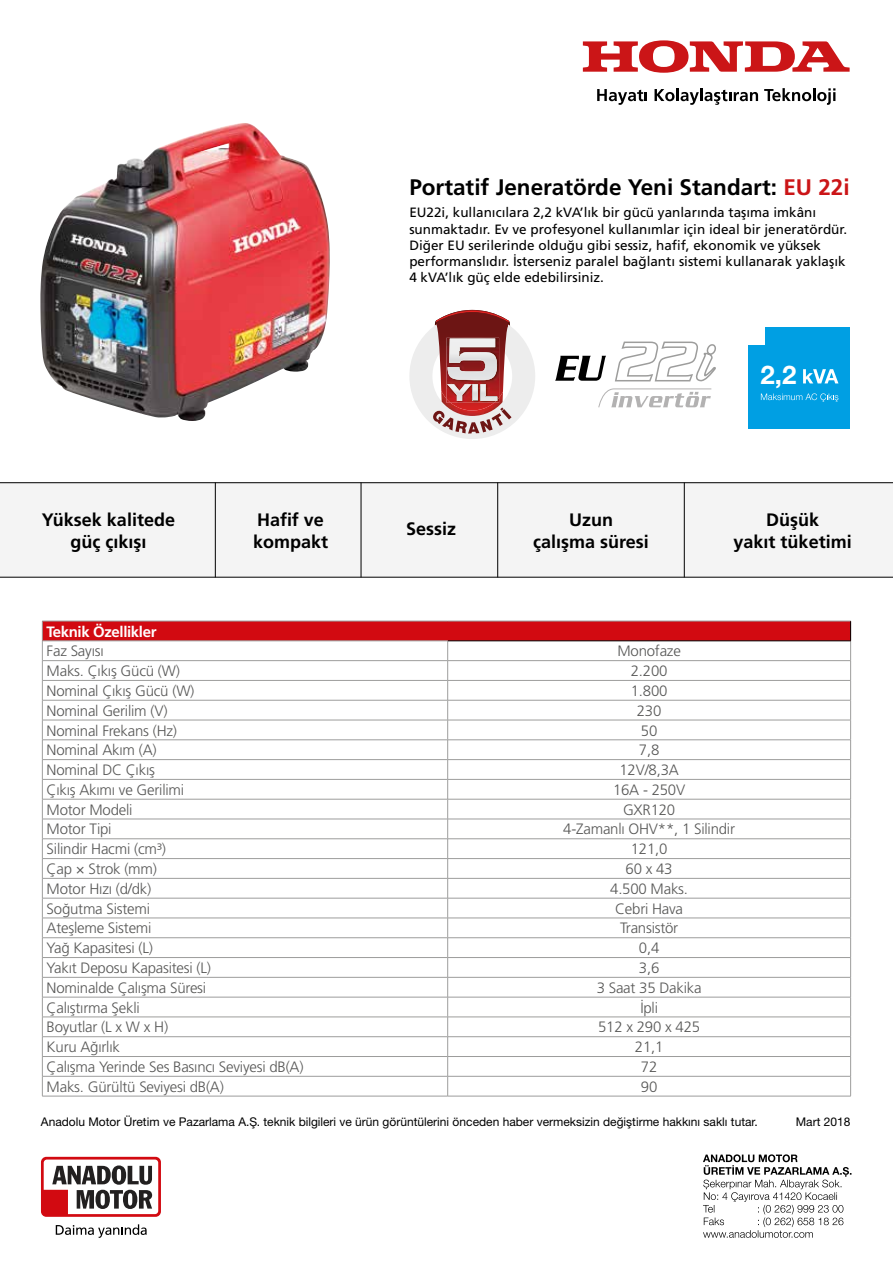
<style>
.page{position:relative;width:893px;height:1263px;background:#fff}
.page>*{position:absolute;margin:0;border:0;box-sizing:border-box;transform-origin:0 0}
.t1{font:25.8px "Helvetica Neue Bold Tr";color:#fff}
.t2{font:700 22.5px "Frutiger LT Std";color:#000}
.t3{font:700 18px/21.6px "Frutiger LT Std";color:#000;text-align:center}
.t4{font:300 15px "Frutiger LT Std";letter-spacing:-.015em;color:#575756}
.t5{font:700 15px "Frutiger LT Std";letter-spacing:-.025em;color:#fff}
.t6{font:13.5px/16.2px "Frutiger LT Std";color:#000}
.t7{font:12px "Helvetica Neue Tr";color:#000}
.s1{color:#cb1517}
</style>
<div class="page">
<svg style="left:41px;top:1157px;width:120px;height:60px"></svg>
<svg style="left:56px;top:1224px;width:91px;height:14px"></svg>
<svg style="left:703px;top:1154px;width:148px;height:84px"></svg>
<div style="left:42px;top:621px;width:809px;height:20px;background:#d20a11"></div>
<svg style="left:43px;top:642px;width:807px;height:454px"></svg>
<hr style="left:42px;top:621px;width:406px;height:1px;background:#9d9d9c">
<hr style="left:448px;top:621px;width:403px;height:1px;background:#9d9d9c">
<hr style="left:42px;top:641px;width:406px;height:1px;background:#9d9d9c">
<hr style="left:42px;top:660px;width:406px;height:1px;background:#9d9d9c">
<hr style="left:448px;top:660px;width:403px;height:1px;background:#9d9d9c">
<hr style="left:42px;top:680px;width:406px;height:1px;background:#9d9d9c">
<hr style="left:448px;top:680px;width:403px;height:1px;background:#9d9d9c">
<hr style="left:42px;top:700px;width:406px;height:1px;background:#9d9d9c">
<hr style="left:448px;top:700px;width:403px;height:1px;background:#9d9d9c">
<hr style="left:42px;top:720px;width:406px;height:1px;background:#9d9d9c">
<hr style="left:448px;top:720px;width:403px;height:1px;background:#9d9d9c">
<hr style="left:42px;top:739px;width:406px;height:1px;background:#9d9d9c">
<hr style="left:448px;top:739px;width:403px;height:1px;background:#9d9d9c">
<hr style="left:42px;top:759px;width:406px;height:1px;background:#9d9d9c">
<hr style="left:448px;top:759px;width:403px;height:1px;background:#9d9d9c">
<hr style="left:42px;top:779px;width:406px;height:1px;background:#9d9d9c">
<hr style="left:448px;top:779px;width:403px;height:1px;background:#9d9d9c">
<hr style="left:42px;top:799px;width:406px;height:1px;background:#9d9d9c">
<hr style="left:448px;top:799px;width:403px;height:1px;background:#9d9d9c">
<hr style="left:42px;top:819px;width:406px;height:1px;background:#9d9d9c">
<hr style="left:448px;top:819px;width:403px;height:1px;background:#9d9d9c">
<hr style="left:42px;top:838px;width:406px;height:1px;background:#9d9d9c">
<hr style="left:448px;top:838px;width:403px;height:1px;background:#9d9d9c">
<hr style="left:42px;top:858px;width:406px;height:1px;background:#9d9d9c">
<hr style="left:448px;top:858px;width:403px;height:1px;background:#9d9d9c">
<hr style="left:42px;top:878px;width:406px;height:1px;background:#9d9d9c">
<hr style="left:448px;top:878px;width:403px;height:1px;background:#9d9d9c">
<hr style="left:42px;top:898px;width:406px;height:1px;background:#9d9d9c">
<hr style="left:448px;top:898px;width:403px;height:1px;background:#9d9d9c">
<hr style="left:42px;top:918px;width:406px;height:1px;background:#9d9d9c">
<hr style="left:448px;top:918px;width:403px;height:1px;background:#9d9d9c">
<hr style="left:42px;top:937px;width:406px;height:1px;background:#9d9d9c">
<hr style="left:448px;top:937px;width:403px;height:1px;background:#9d9d9c">
<hr style="left:42px;top:957px;width:406px;height:1px;background:#9d9d9c">
<hr style="left:448px;top:957px;width:403px;height:1px;background:#9d9d9c">
<hr style="left:42px;top:977px;width:406px;height:1px;background:#9d9d9c">
<hr style="left:448px;top:977px;width:403px;height:1px;background:#9d9d9c">
<hr style="left:42px;top:997px;width:406px;height:1px;background:#9d9d9c">
<hr style="left:448px;top:997px;width:403px;height:1px;background:#9d9d9c">
<hr style="left:42px;top:1017px;width:406px;height:1px;background:#9d9d9c">
<hr style="left:448px;top:1017px;width:403px;height:1px;background:#9d9d9c">
<hr style="left:42px;top:1036px;width:406px;height:1px;background:#9d9d9c">
<hr style="left:448px;top:1036px;width:403px;height:1px;background:#9d9d9c">
<hr style="left:42px;top:1056px;width:406px;height:1px;background:#9d9d9c">
<hr style="left:448px;top:1056px;width:403px;height:1px;background:#9d9d9c">
<hr style="left:42px;top:1076px;width:406px;height:1px;background:#9d9d9c">
<svg style="left:42px;top:621px;width:1px;height:475px"></svg>
<hr style="left:448px;top:1076px;width:403px;height:1px;background:#9d9d9c">
<svg style="left:447px;top:642px;width:1px;height:454px"></svg>
<hr style="left:42px;top:1096px;width:406px;height:1px;background:#9d9d9c">
<hr style="left:448px;top:1096px;width:403px;height:1px;background:#9d9d9c">
<svg style="left:850px;top:621px;width:1px;height:475px"></svg>
<hr style="left:448px;top:641px;width:403px;height:1px;background:#000">
<img style="left:40px;top:123px;width:290px;height:298px">
<svg style="left:597px;top:89px;width:50px;height:16px"></svg>
<svg style="left:654px;top:88px;width:104px;height:17px"></svg>
<svg style="left:764px;top:88px;width:71px;height:17px"></svg>
<svg style="left:583px;top:40px;width:267px;height:33px"></svg>
<svg style="left:555px;top:341px;width:161px;height:67px"></svg>
<div style="left:748px;top:327px;width:102px;height:101px;background:#009fe3"></div>
<svg style="left:803px;top:369px;width:35px;height:14px"></svg>
<svg style="left:761px;top:393px;width:77px;height:9px"></svg>
<div style="left:741px;top:321px;width:23px;height:23px;background:#fff"></div>
<svg style="left:409px;top:310px;width:126px;height:129px"></svg>
<div style="left:0;top:482px;width:893px;height:95px;background:#f4f4f4"></div>
<hr style="left:215px;top:482px;width:1px;height:95px;background:#000">
<hr style="left:361px;top:482px;width:1px;height:95px;background:#000">
<hr style="left:497px;top:482px;width:1px;height:95px;background:#000">
<hr style="left:684px;top:482px;width:1px;height:95px;background:#000">
<h2 class="t2" style="left:409px;top:174px;width:442px">Portatif Jeneratörde Yeni Standart: <span class="s1">EU 22i</span></h2>
<p class="t6" style="left:409px;top:205px;width:439px">EU22i, kullanıcılara 2,2 kVA’lık bir gücü yanlarında taşıma imkânı sunmaktadır. Ev ve profesyonel kullanımlar için ideal bir jeneratördür.<br>Diğer EU serilerinde olduğu gibi sessiz, hafif, ekonomik ve yüksek performanslıdır. İsterseniz paralel bağlantı sistemi kullanarak yaklaşık 4 kVA’lık güç elde edebilirsiniz.</p>
<h1 class="t1" style="left:760px;top:358px;width:37px">2,2</h1>
<p class="t3" style="left:42px;top:509px;width:135px">Yüksek kalitede güç çıkışı</p>
<p class="t3" style="left:253px;top:509px;width:77px;text-align:left">Hafif ve kompakt</p>
<p class="t3" style="left:533px;top:509px;width:117px">Uzun<br>çalışma süresi</p>
<p class="t3" style="left:406px;top:518px;width:52px">Sessiz</p>
<p class="t3" style="left:734px;top:509px;width:120px">Düşük<br>yakıt tüketimi</p>
<p class="t5" style="left:47px;top:622px;width:111px">Teknik Özellikler</p>
<p class="t4" style="left:47px;top:643px;width:59px">Faz Sayısı</p>
<p class="t4" style="left:617px;top:643px;width:65px">Monofaze</p>
<p class="t4" style="left:47px;top:662px;width:135px">Maks. Çıkış Gücü (W)</p>
<p class="t4" style="left:631px;top:662px;width:38px">2.200</p>
<p class="t4" style="left:47px;top:682px;width:149px">Nominal Çıkış Gücü (W)</p>
<p class="t4" style="left:631px;top:682px;width:38px">1.800</p>
<p class="t4" style="left:47px;top:702px;width:122px">Nominal Gerilim (V)</p>
<p class="t4" style="left:637px;top:702px;width:26px">230</p>
<p class="t4" style="left:47px;top:722px;width:132px">Nominal Frekans (Hz)</p>
<p class="t4" style="left:641px;top:722px;width:18px">50</p>
<p class="t4" style="left:47px;top:742px;width:111px">Nominal Akım (A)</p>
<p class="t4" style="left:639px;top:742px;width:22px">7,8</p>
<p class="t4" style="left:47px;top:761px;width:110px">Nominal DC Çıkış</p>
<p class="t4" style="left:619px;top:761px;width:61px">12V/8,3A</p>
<p class="t4" style="left:47px;top:781px;width:139px">Çıkış Akımı ve Gerilimi</p>
<p class="t4" style="left:613px;top:781px;width:74px">16A - 250V</p>
<p class="t4" style="left:47px;top:801px;width:87px">Motor Modeli</p>
<p class="t4" style="left:623px;top:801px;width:54px">GXR120</p>
<p class="t4" style="left:47px;top:821px;width:67px">Motor Tipi</p>
<p class="t4" style="left:563px;top:821px;width:173px">4-Zamanlı OHV**, 1 Silindir</p>
<p class="t4" style="left:47px;top:840px;width:121px">Silindir Hacmi (cm³)</p>
<p class="t4" style="left:631px;top:840px;width:38px">121,0</p>
<p class="t4" style="left:47px;top:860px;width:112px">Çap × Strok (mm)</p>
<p class="t4" style="left:626px;top:860px;width:49px">60 x 43</p>
<p class="t4" style="left:47px;top:880px;width:106px">Motor Hızı (d/dk)</p>
<p class="t4" style="left:610px;top:880px;width:79px">4.500 Maks.</p>
<p class="t4" style="left:47px;top:900px;width:105px">Soğutma Sistemi</p>
<p class="t4" style="left:615px;top:900px;width:69px">Cebri Hava</p>
<p class="t4" style="left:47px;top:920px;width:106px">Ateşleme Sistemi</p>
<p class="t4" style="left:620px;top:920px;width:60px">Transistör</p>
<p class="t4" style="left:47px;top:939px;width:108px">Yağ Kapasitesi (L)</p>
<p class="t4" style="left:639px;top:939px;width:22px">0,4</p>
<p class="t4" style="left:47px;top:959px;width:166px">Yakıt Deposu Kapasitesi (L)</p>
<p class="t4" style="left:639px;top:959px;width:22px">3,6</p>
<p class="t4" style="left:47px;top:979px;width:161px">Nominalde Çalışma Süresi</p>
<p class="t4" style="left:597px;top:979px;width:106px">3 Saat 35 Dakika</p>
<p class="t4" style="left:47px;top:999px;width:95px">Çalıştırma Şekli</p>
<p class="t4" style="left:640px;top:999px;width:19px">İpli</p>
<p class="t4" style="left:47px;top:1019px;width:123px">Boyutlar (L x W x H)</p>
<p class="t4" style="left:598px;top:1019px;width:103px">512 x 290 x 425</p>
<p class="t4" style="left:47px;top:1038px;width:75px">Kuru Ağırlık</p>
<p class="t4" style="left:635px;top:1038px;width:30px">21,1</p>
<p class="t4" style="left:47px;top:1058px;width:258px">Çalışma Yerinde Ses Basıncı Seviyesi dB(A)</p>
<p class="t4" style="left:641px;top:1058px;width:18px">72</p>
<p class="t4" style="left:47px;top:1078px;width:179px">Maks. Gürültü Seviyesi dB(A)</p>
<p class="t4" style="left:641px;top:1078px;width:18px">90</p>
<p class="t7" style="left:41px;top:1114px;width:718px">Anadolu Motor Üretim ve Pazarlama A.Ş. teknik bilgileri ve ürün görüntülerini önceden haber vermeksizin değiştirme hakkını saklı tutar.</p>
<p class="t7" style="left:796px;top:1114px;width:56px">Mart 2018</p>
</div>
